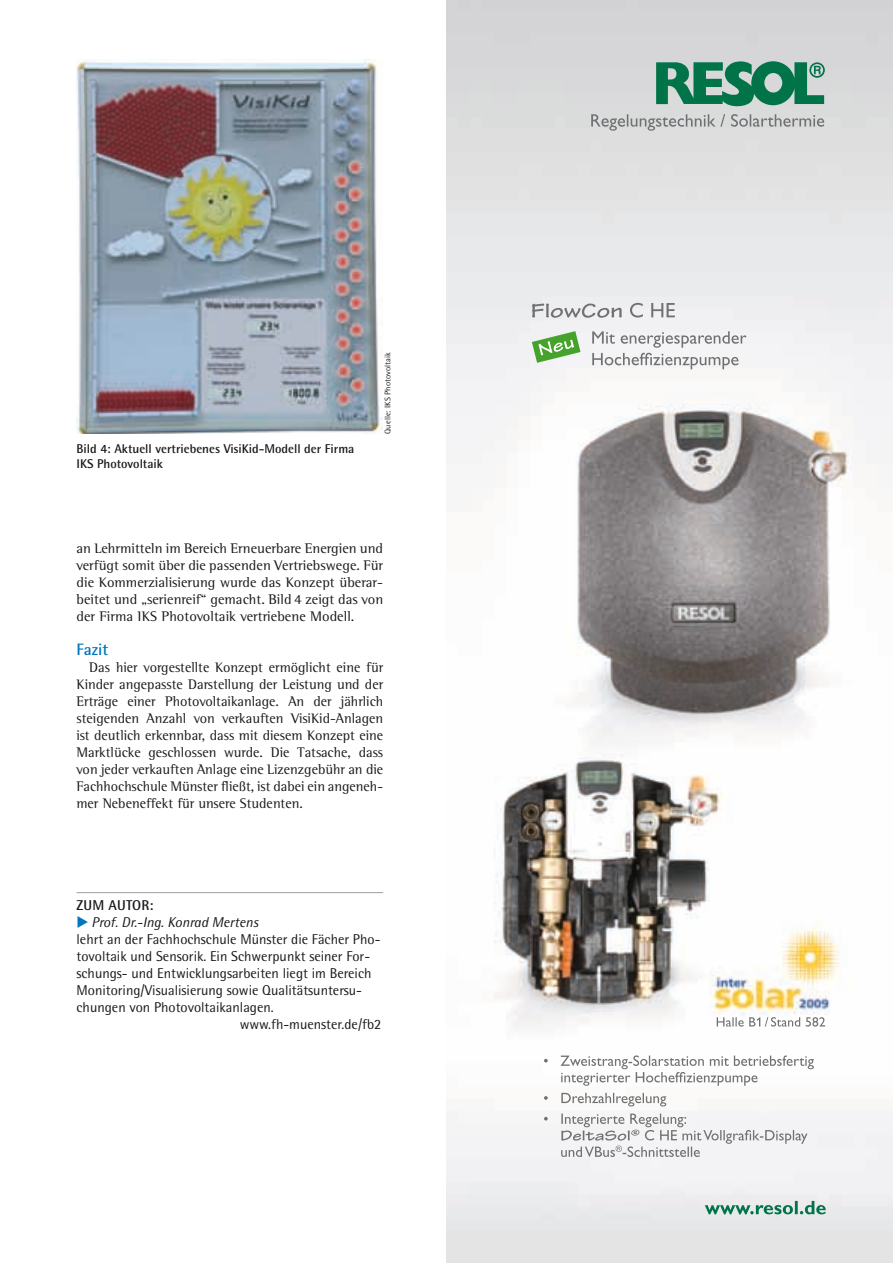
<style>
.page{position:relative;width:893px;height:1263px;background:#fff}
.page>*{position:absolute;margin:0;border:0;box-sizing:border-box;transform-origin:0 0}
.t1{font:700 16.5px "Rotis Semi Sans Std";color:#0076bd}
.t2{font:14.25px/17px "Rotis Semi Serif Std";color:#1a171c;text-align:justify}
.t3{font:14.25px "Rotis Semi Sans Std";color:#1a171c}
.t4{font:italic 14.25px "Rotis Semi Sans Std";color:#1a171c}
.t5{font:700 14.25px "Rotis Semi Sans Std";color:#1a171c}
.t6{font:700 12.75px/15px "Rotis Semi Sans Std";color:#1a171c}
.t7{font:8.25px "Rotis Semi Sans Std";letter-spacing:.01em;color:#1a171c}
.s1{color:#0076bd}
</style>
<div class="page">
<img style="left:77px;top:60px;width:306px;height:373px">
<hr style="left:77px;top:892px;width:306px;height:1px;background:#9d9ea0">
<img style="left:446px;top:0;width:447px;height:1263px">
<svg style="left:656px;top:61px;width:169px;height:45px;background:#4b977b"></svg>
<svg style="left:591px;top:114px;width:233px;height:17px;background:#c3c4c4"></svg>
<svg style="left:705px;top:1201px;width:121px;height:13px;background:#95beaf"></svg>
<svg style="left:544px;top:1113px;width:263px;height:44px"></svg>
<svg style="left:544px;top:1093px;width:122px;height:13px"></svg>
<svg style="left:544px;top:1055px;width:270px;height:31px"></svg>
<svg style="left:592px;top:331px;width:154px;height:38px"></svg>
<svg style="left:532px;top:303px;width:143px;height:15px"></svg>
<svg style="left:532px;top:331px;width:48px;height:32px"></svg>
<svg style="left:717px;top:1017px;width:108px;height:9px"></svg>
<p class="t6" style="left:77px;top:441px;width:279px">Bild 4: Aktuell vertriebenes VisiKid-Modell der Firma<br>IKS Photovoltaik</p>
<p class="t7" style="left:383px;top:434px;width:83px;rotate:-90deg">Quelle: I KS Photovoltaik</p>
<p class="t2" style="left:77px;top:539px;width:308px">an Lehrmitteln im Bereich Erneuerbare Energien und verfügt somit über die passenden Vertriebswege. Für die Kommerzialisierung wurde das Konzept überar&shy;beitet und „serienreif“ gemacht. Bild 4 zeigt das von der Firma IKS Photovoltaik vertriebene Modell.</p>
<p class="t1" style="left:77px;top:639px;width:33px">Fazit</p>
<p class="t2" style="left:77px;top:659px;width:308px;text-indent:13px">Das hier vorgestellte Konzept ermöglicht eine für Kinder angepasste Darstellung der Leistung und der Erträge einer Photovoltaikanlage. An der jährlich steigenden Anzahl von verkauften VisiKid-Anlagen ist deutlich erkennbar, dass mit diesem Konzept eine Marktlücke geschlossen wurde. Die Tatsache, dass von jeder verkauften Anlage eine Lizenzgebühr an die Fachhochschule Münster fließt, ist dabei ein angeneh&shy;mer Nebeneffekt für unsere Studenten.</p>
<p class="t5" style="left:77px;top:896px;width:42px">Zu m Autor</p>
<p class="t5" style="left:149px;top:896px;width:5px">:</p>
<p class="t4" style="left:77px;top:914px;width:183px"><span class="s1">◆</span> Prof. Dr.-Ing. Konrad Mertens</p>
<p class="t3" style="left:77px;top:931px;width:305px">lehrt an der Fachhochschule Münster die Fächer Pho-</p>
<p class="t3" style="left:77px;top:948px;width:295px">tovoltaik und Sensorik. Ein Schwerpunkt seiner For-</p>
<p class="t3" style="left:77px;top:965px;width:296px">schungs- und Entwicklungsarbeiten liegt im Bereich</p>
<p class="t3" style="left:77px;top:982px;width:287px">Monitoring/Visualisierung sowie Qualitätsuntersu-</p>
<p class="t3" style="left:77px;top:999px;width:199px">chungen von Photovoltaikanlagen.</p>
<p class="t3" style="left:240px;top:1016px;width:143px">www.fh-muenster.de/fb2</p>
</div>
